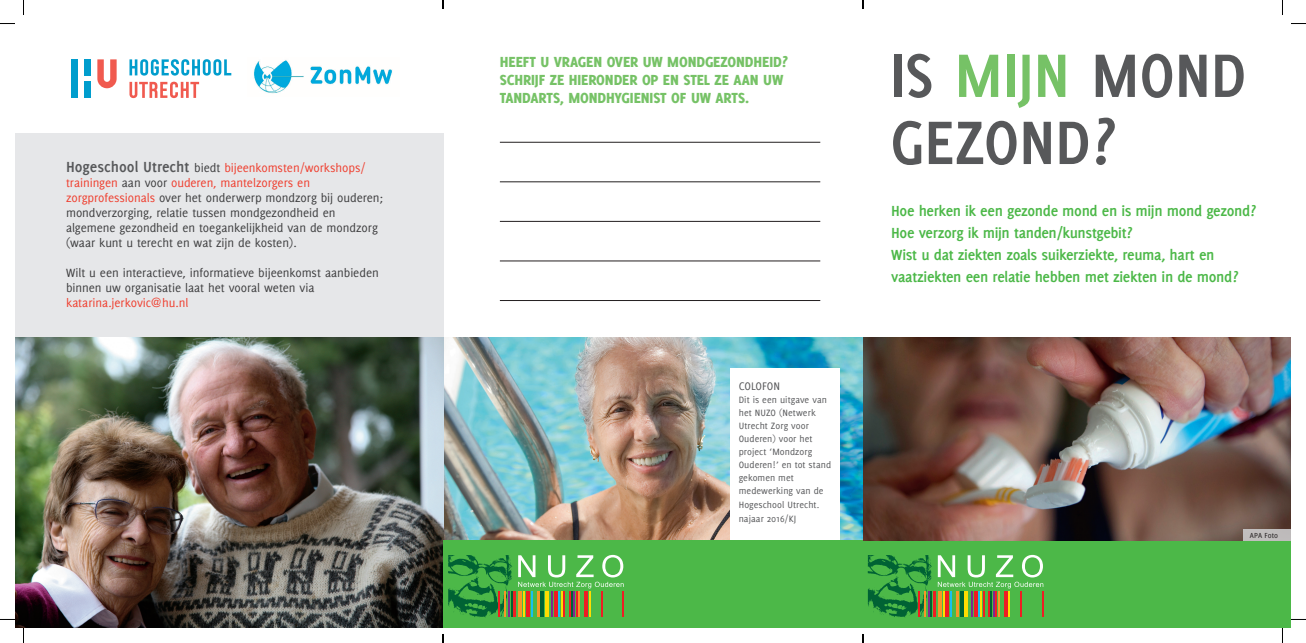
<style>
.page{position:relative;width:1306px;height:643px;background:#fff}
.page>*{position:absolute;margin:0;border:0;box-sizing:border-box;transform-origin:0 0}
.t1{font:700 67px/67px "Delicious";letter-spacing:-.015em;color:#57585a}
.t2{font:700 16px/22px "Delicious";letter-spacing:-.025em;color:#4cb848}
.t3{font:800 16px/18px "Delicious";letter-spacing:-.01em;color:#76c266}
.t4{font:13px/15px "Delicious";letter-spacing:-.005em;color:#3e3e3f}
.t5{font:13px "Delicious";letter-spacing:-.005em;color:#ef3e2e}
.t6{font:12px "Delicious";letter-spacing:-.005em;color:#57585a}
.t7{font:10px/13px "Delicious";letter-spacing:.005em;color:#57585a}
.t8{font:8px "Delicious";letter-spacing:.005em;color:#231f20}
.s1{font-weight:700;font-size:16px;color:#57585a}
.s2{color:#ef3e2e}
.s3{color:#76c266}
</style>
<div class="page">
<div style="left:863px;top:540px;width:428px;height:87px;background:#4cb848"></div>
<img style="left:443px;top:337px;width:848px;height:203px">
<hr style="left:500px;top:142px;width:320px;height:1px;background:#231f20">
<hr style="left:500px;top:181px;width:320px;height:1px;background:#231f20">
<hr style="left:500px;top:221px;width:320px;height:1px;background:#231f20">
<hr style="left:500px;top:260px;width:320px;height:1px;background:#231f20">
<hr style="left:500px;top:300px;width:320px;height:1px;background:#231f20">
<div style="left:730px;top:367px;width:110px;height:173px;background:#fff"></div>
<div style="left:15px;top:133px;width:428px;height:209px;background:#e6e7e9"></div>
<div style="left:85px;top:59px;width:6px;height:16px;background:#009dcd"></div>
<div style="left:85px;top:82px;width:6px;height:16px;background:#009dcd"></div>
<div style="left:72px;top:59px;width:6px;height:39px;background:#009dcd"></div>
<svg style="left:97px;top:59px;width:20px;height:29px"></svg>
<svg style="left:129px;top:59px;width:102px;height:17px"></svg>
<svg style="left:129px;top:82px;width:70px;height:16px"></svg>
<img style="left:15px;top:337px;width:428px;height:290px">
<img style="left:254px;top:60px;width:138px;height:34px">
<div style="left:1243px;top:529px;width:48px;height:11px;background:#c0bdbd"></div>
<hr style="left:933px;top:590px;width:3px;height:26px;background:#ee1d23">
<svg style="left:868px;top:555px;width:64px;height:62px"></svg>
<svg style="left:938px;top:554px;width:105px;height:62px"></svg>
<div style="left:443px;top:540px;width:420px;height:87px;background:#4cb848"></div>
<hr style="left:514px;top:590px;width:2px;height:26px;background:#ee1d23">
<svg style="left:448px;top:555px;width:64px;height:62px"></svg>
<svg style="left:518px;top:554px;width:106px;height:62px"></svg>
<svg style="left:0;top:23px;width:15px;height:1px"></svg>
<svg style="left:1291px;top:23px;width:15px;height:1px"></svg>
<svg style="left:0;top:619px;width:15px;height:1px"></svg>
<svg style="left:1291px;top:619px;width:15px;height:1px"></svg>
<svg style="left:23px;top:0;width:1px;height:15px"></svg>
<svg style="left:23px;top:627px;width:1px;height:15px"></svg>
<svg style="left:1282px;top:0;width:1px;height:15px"></svg>
<svg style="left:1281px;top:627px;width:2px;height:15px"></svg>
<svg style="left:442px;top:0;width:2px;height:9px"></svg>
<svg style="left:442px;top:634px;width:2px;height:8px"></svg>
<p class="t4" style="left:66px;top:160px;width:319px"><span class="s1">Hogeschool Utrecht</span> biedt <span class="s2">bijeenkomsten/workshops/ trainingen</span> aan voor <span class="s2">ouderen, mantelzorgers en zorgprofessionals</span> over het onderwerp mondzorg bij ouderen; mondverzorging, relatie tussen mondgezondheid en algemene gezondheid en toegankelijkheid van de mondzorg (waar kunt u terecht en wat zijn de kosten).</p>
<p class="t4" style="left:66px;top:265px;width:314px">Wilt u een interactieve, informatieve bijeenkomst aanbieden binnen uw organisatie laat het vooral weten via</p>
<p class="t5" style="left:66px;top:295px;width:124px">katarina.jerkovic@hu.nl</p>
<p class="t3" style="left:500px;top:53px;width:290px">HEEFT U VRAGEN OVER UW MONDGEZONDHEID?<br>SCHRIJF ZE HIERONDER OP EN STEL ZE AAN UW<br>TANDARTS, MONDHYGIENIST OF UW ARTS.</p>
<p class="t6" style="left:739px;top:379px;width:43px">COLOFON</p>
<p class="t7" style="left:739px;top:393px;width:94px">Dit is een uitgave van het NUZO (Netwerk<br>Utrecht Zorg voor<br>Ouderen) voor het project ‘Mondzorg<br>Ouderen!’ en tot stand gekomen met medewerking van de<br>Hogeschool Utrecht.</p>
<p class="t7" style="left:739px;top:511px;width:59px">najaar 2016/KJ</p>
<h1 class="t1" style="left:889px;top:41px;width:359px">IS <span class="s3">MIJN</span> MOND<br>GEZOND?</h1>
<p class="t2" style="left:891px;top:200px;width:366px">Hoe herken ik een gezonde mond en is mijn mond gezond?<br>Hoe verzorg ik mijn tanden/kunstgebit?<br>Wist u dat ziekten zoals suikerziekte, reuma, hart en vaatziekten een relatie hebben met ziekten in de mond?</p>
<p class="t8" style="left:1249px;top:530px;width:30px">APA Foto</p>
</div>
